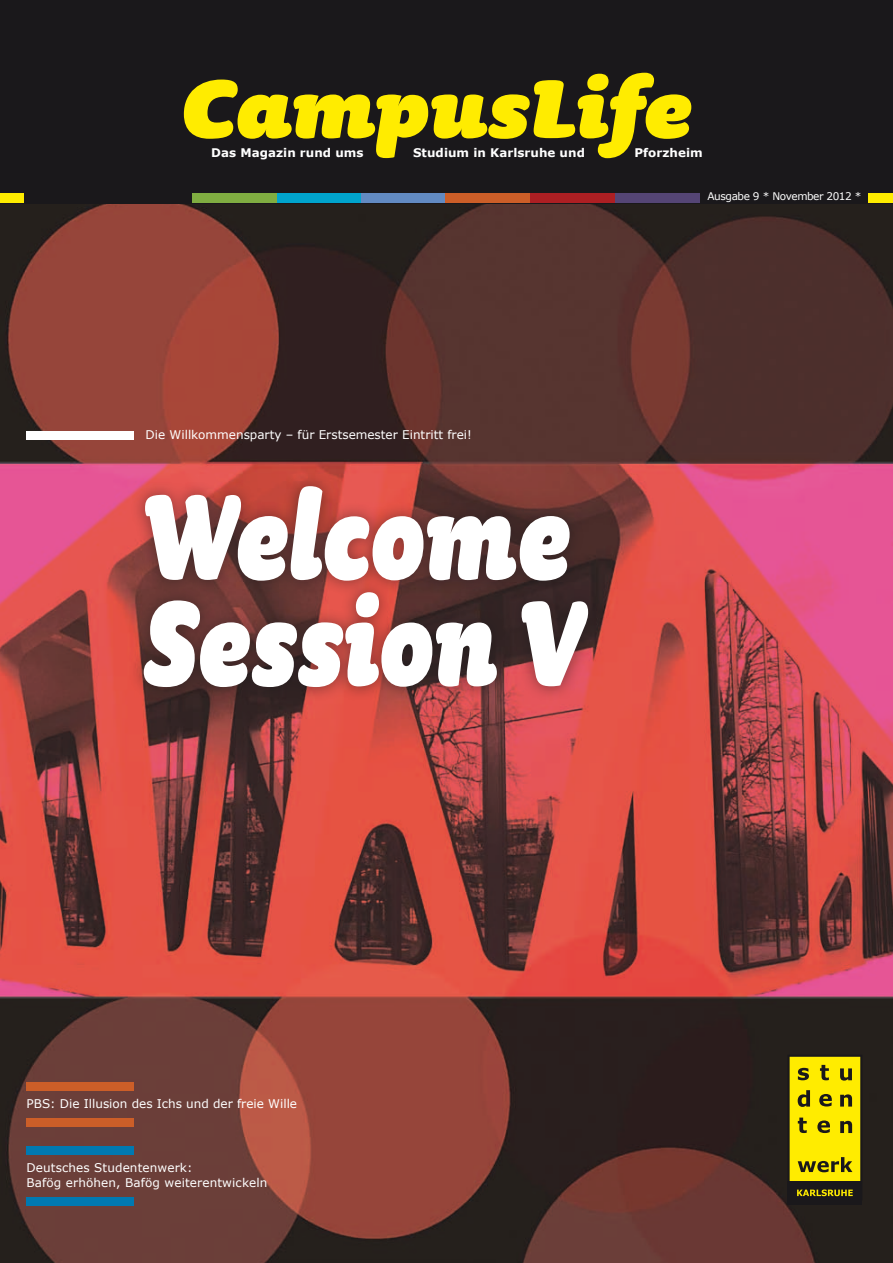
<style>
.page{position:relative;width:893px;height:1263px;background:#fff}
.page>*{position:absolute;margin:0;border:0;box-sizing:border-box;transform-origin:0 0}
.t1{font:italic 900 144.3px/106.4px "Sauna";color:#fff;scale:.75 1}
.t2{font:italic 900 99.15px "Sauna";color:#ffec00}
.t3{font:12px/14.4px "Verdana";color:#fff}
.t4{font:700 11.85px "Verdana";letter-spacing:.005em;color:#fff}
.t5{font:10.5px "Verdana";letter-spacing:-.04em;color:#fff}
</style>
<div class="page">
<img style="left:0;top:203px;width:893px;height:1060px">
<div style="left:0;top:0;width:893px;height:203px;background:#1a181b"></div>
<div style="left:787px;top:1181px;width:75px;height:24px;background:#1a181b"></div>
<svg style="left:787px;top:1055px;width:75px;height:142px;background:#c0b107"></svg>
<div style="left:27px;top:1082px;width:107px;height:8px;background:#cc5e28"></div>
<div style="left:27px;top:1146px;width:107px;height:8px;background:#0079b1"></div>
<div style="left:27px;top:1118px;width:107px;height:8px;background:#cc5e28"></div>
<div style="left:27px;top:1198px;width:107px;height:8px;background:#0079b1"></div>
<div style="left:27px;top:431px;width:107px;height:9px;background:#fff"></div>
<div style="left:129px;top:471px;width:474px;height:232px;background:#1a181b;opacity:.5"></div>
<div style="left:277px;top:193px;width:85px;height:10px;background:#00a4cd"></div>
<div style="left:361px;top:193px;width:84px;height:10px;background:#628ac2"></div>
<div style="left:445px;top:193px;width:85px;height:10px;background:#cc5e28"></div>
<div style="left:530px;top:193px;width:85px;height:10px;background:#ad1f23"></div>
<div style="left:615px;top:193px;width:85px;height:10px;background:#554575"></div>
<div style="left:192px;top:193px;width:85px;height:10px;background:#80ad41"></div>
<div style="left:0;top:193px;width:24px;height:10px;background:#ffec00"></div>
<div style="left:869px;top:193px;width:24px;height:10px;background:#ffec00"></div>
<h2 class="t2" style="left:182px;top:47px;width:512px">CampusLife</h2>
<p class="t4" style="left:211px;top:145px;width:154px">Das Magazin rund ums</p>
<p class="t4" style="left:413px;top:145px;width:173px">Studium in Karlsruhe und</p>
<p class="t4" style="left:634px;top:145px;width:70px">Pforzheim</p>
<p class="t3" style="left:146px;top:427px;width:328px">Die Willkommensparty – für Erstsemester Eintritt frei!</p>
<h1 class="t1" style="left:143px;top:479px;width:595px">Welcome<br>Session V</h1>
<p class="t5" style="left:708px;top:189px;width:155px">Ausgabe 9 * November 2012 *</p>
<p class="t3" style="left:27px;top:1096px;width:272px">PBS: Die Illusion des Ichs und der freie Wille</p>
<p class="t3" style="left:27px;top:1160px;width:242px">Deutsches Studentenwerk:<br>Bafög erhöhen, Bafög weiterentwickeln</p>
</div>
